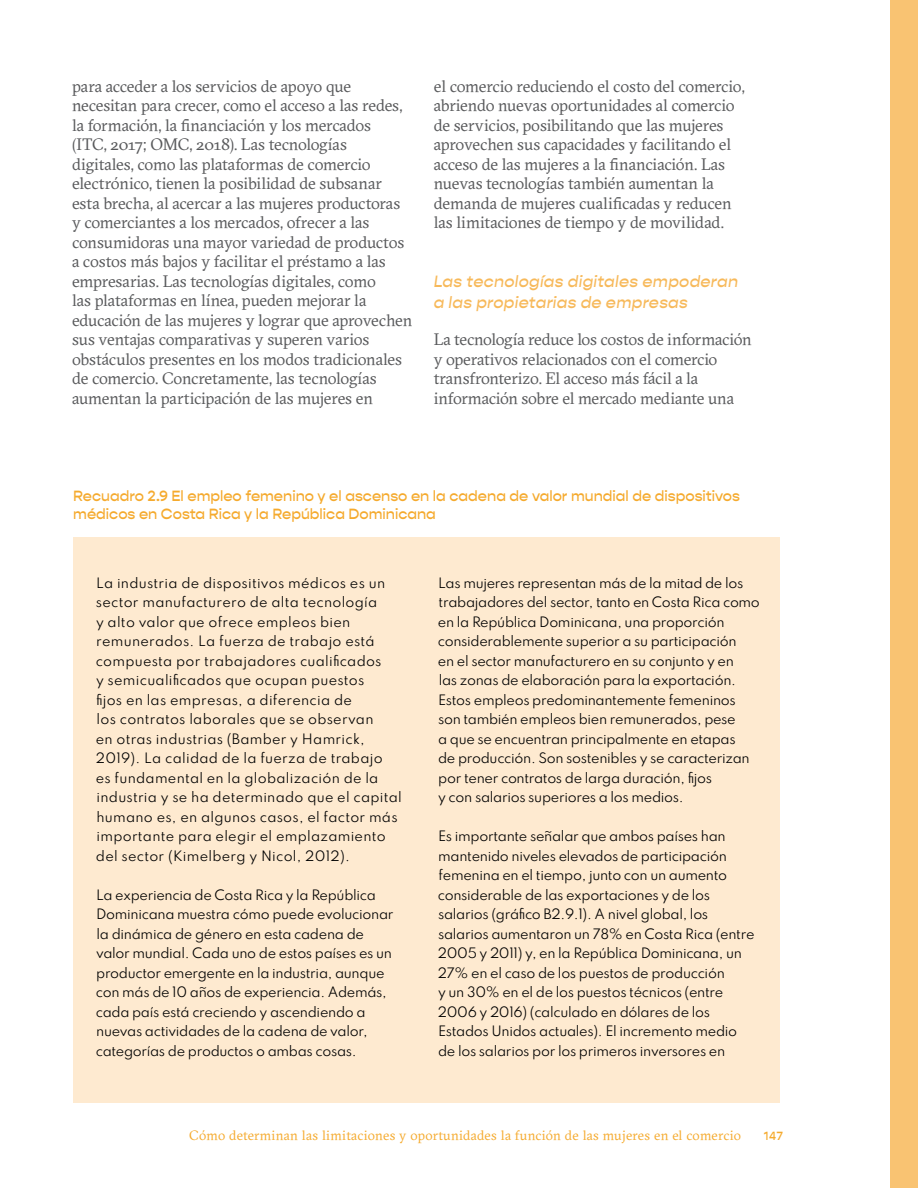
<style>
.page{position:relative;width:918px;height:1188px;background:#fff}
.page>*{position:absolute;margin:0;border:0;box-sizing:border-box;transform-origin:0 0}
.t1{font:16.5px/19.5px "GT Sectra";letter-spacing:-.01em;color:#58595b}
.t2{font:italic 500 16.5px/21px "Gopher";letter-spacing:.015em;color:#f7b95a}
.t3{font:500 15px/18px "Gopher";color:#f5aa2e}
.t4{font:13.5px "GT Sectra";letter-spacing:.015em;color:#f5aa2e}
.t5{font:12.75px/19.5px "Spartan";letter-spacing:-.025em;color:#000}
.t6{font:12.75px/19.5px "Spartan";letter-spacing:.02em;color:#000}
.t7{font:500 12px "Gopher";color:#f5aa2e}
</style>
<div class="page">
<div style="left:891px;top:0;width:27px;height:1188px;background:#f9c372"></div>
<div style="left:73px;top:538px;width:707px;height:565px;background:#feead0"></div>
<p class="t1" style="left:72px;top:76px;width:342px">para acceder a los servicios de apoyo que necesitan para crecer, como el acceso a las redes, la formación, la financiación y los mercados<br>(ITC, 2017; OMC, 2018). Las tecnologías digitales, como las plataformas de comercio electrónico, tienen la posibilidad de subsanar esta brecha, al acercar a las mujeres productoras y comerciantes a los mercados, ofrecer a las consumidoras una mayor variedad de productos a costos más bajos y facilitar el préstamo a las empresarias. Las tecnologías digitales, como<br>las plataformas en línea, pueden mejorar la educación de las mujeres y lograr que aprovechen sus ventajas comparativas y superen varios obstáculos presentes en los modos tradicionales de comercio. Concretamente, las tecnologías aumentan la participación de las mujeres en</p>
<p class="t1" style="left:434px;top:76px;width:312px">el comercio reduciendo el costo del comercio, abriendo nuevas oportunidades al comercio de servicios, posibilitando que las mujeres aprovechen sus capacidades y facilitando el acceso de las mujeres a la financiación. Las nuevas tecnologías también aumentan la demanda de mujeres cualificadas y reducen las limitaciones de tiempo y de movilidad.</p>
<p class="t2" style="left:434px;top:271px;width:306px">Las tecnologías digitales empoderan a las propietarias de empresas</p>
<p class="t1" style="left:434px;top:330px;width:319px">La tecnología reduce los costos de información y operativos relacionados con el comercio transfronterizo. El acceso más fácil a la información sobre el mercado mediante una</p>
<p class="t3" style="left:73px;top:487px;width:668px">Recuadro 2.9 El empleo femenino y el ascenso en la cadena de valor mundial de dispositivos médicos en Costa Rica y la República Dominicana</p>
<p class="t6" style="left:96px;top:573px;width:308px">La industria de dispositivos médicos es un sector manufacturero de alta tecnología<br>y alto valor que ofrece empleos bien remunerados. La fuerza de trabajo está compuesta por trabajadores cualificados<br>y semicualificados que ocupan puestos<br>fijos en las empresas, a diferencia de<br>los contratos laborales que se observan<br>en otras industrias (Bamber y Hamrick, 2019). La calidad de la fuerza de trabajo<br>es fundamental en la globalización de la industria y se ha determinado que el capital humano es, en algunos casos, el factor más importante para elegir el emplazamiento del sector (Kimelberg y Nicol, 2012).</p>
<p class="t5" style="left:96px;top:885px;width:299px">La experiencia de Costa Rica y la República Dominicana muestra cómo puede evolucionar la dinámica de género en esta cadena de valor mundial. Cada uno de estos países es un productor emergente en la industria, aunque con más de 10 años de experiencia. Además, cada país está creciendo y ascendiendo a nuevas actividades de la cadena de valor, categorías de productos o ambas cosas.</p>
<p class="t5" style="left:438px;top:573px;width:324px">Las mujeres representan más de la mitad de los trabajadores del sector, tanto en Costa Rica como en la República Dominicana, una proporción considerablemente superior a su participación<br>en el sector manufacturero en su conjunto y en<br>las zonas de elaboración para la exportación.<br>Estos empleos predominantemente femeninos son también empleos bien remunerados, pese<br>a que se encuentran principalmente en etapas<br>de producción. Son sostenibles y se caracterizan por tener contratos de larga duración, fijos<br>y con salarios superiores a los medios.</p>
<p class="t5" style="left:438px;top:826px;width:318px">Es importante señalar que ambos países han mantenido niveles elevados de participación femenina en el tiempo, junto con un aumento considerable de las exportaciones y de los salarios (gráfico B2.9.1). A nivel global, los salarios aumentaron un 78% en Costa Rica (entre 2005 y 2011) y, en la República Dominicana, un 27% en el caso de los puestos de producción<br>y un 30% en el de los puestos técnicos (entre 2006 y 2016) (calculado en dólares de los Estados Unidos actuales). El incremento medio de los salarios por los primeros inversores en</p>
<p class="t4" style="left:189px;top:1127px;width:553px">Cómo determinan las limitaciones y oportunidades la función de las mujeres en el comercio</p>
<p class="t7" style="left:764px;top:1129px;width:21px">147</p>
</div>
